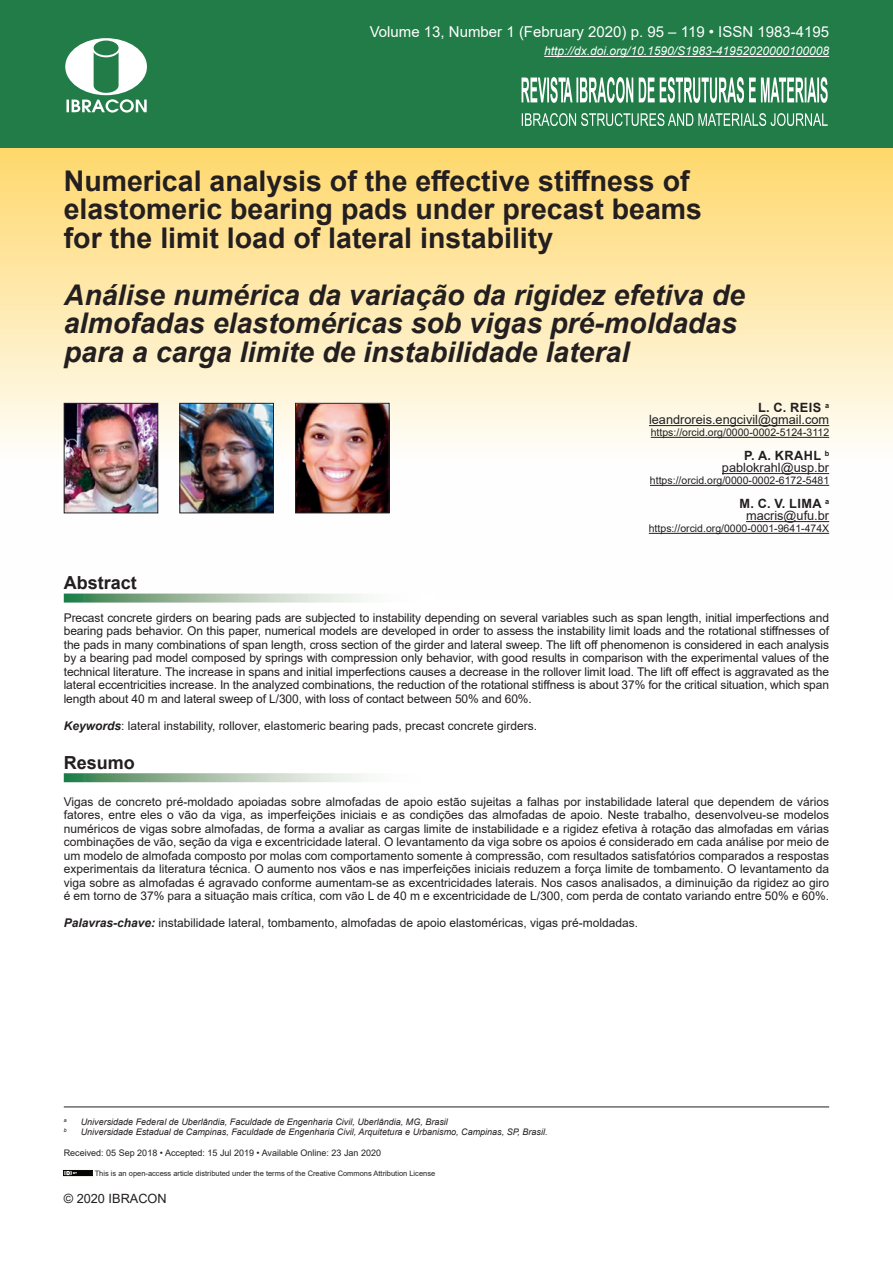
<style>
.page{position:relative;width:893px;height:1263px;background:#fff}
.page>*{position:absolute;margin:0;border:0;box-sizing:border-box;transform-origin:0 0}
.t1{font:italic 700 28.5px/28.5px "Arial";color:#231f20}
.t2{font:700 28.5px/28.5px "Arial";color:#231f20}
.t3{font:700 18px "Arial";color:#231f20}
.t4{font:15px "Arial";color:#fff}
.t5{font:12.75px/12px "Arial";color:#231f20;text-align:right}
.t6{font:12px/13.5px "Arial";color:#231f20;text-align:justify}
.t7{font:italic 12px "Arial";color:#fff}
.t8{font:10.5px "Arial";color:#231f20}
.t9{font:italic 9px "Arial";color:#231f20}
.t10{font:9px "Arial";color:#231f20}
.t11{font:7.5px "Arial";color:#231f20}
.t12{font:italic 5.25px "Arial";color:#231f20}
.s1{font-weight:700}
.s2{font-weight:700;font-style:italic}
</style>
<div class="page">
<svg style="left:0;top:148px;width:893px;height:452px"></svg>
<div style="left:0;top:0;width:893px;height:148px;background:#217c47"></div>
<svg style="left:65px;top:38px;width:82px;height:75px"></svg>
<svg style="left:521px;top:77px;width:307px;height:48px"></svg>
<hr style="left:544px;top:56px;width:285px;height:1px;background:#fff">
<img style="left:66px;top:405px;width:90px;height:106px">
<div style="left:64px;top:403px;width:94px;height:110px;border:1px solid #231f20"></div>
<img style="left:297px;top:405px;width:90px;height:106px">
<div style="left:295px;top:403px;width:94px;height:110px;border:1px solid #231f20"></div>
<img style="left:181px;top:405px;width:91px;height:106px">
<div style="left:179px;top:403px;width:95px;height:110px;border:1px solid #231f20"></div>
<hr style="left:64px;top:1106px;width:765px;height:1px;background:#231f20">
<div style="left:64px;top:1170px;width:28px;height:5px;border:1px solid #040503"></div>
<hr style="left:64px;top:1171px;width:28px;height:4px;background:#040503">
<svg style="left:64px;top:1171px;width:13px;height:4px"></svg>
<hr style="left:649px;top:425px;width:180px;height:1px;background:#231f20">
<hr style="left:651px;top:437px;width:178px;height:1px;background:#231f20">
<hr style="left:722px;top:473px;width:107px;height:1px;background:#231f20">
<hr style="left:650px;top:485px;width:179px;height:1px;background:#231f20">
<hr style="left:746px;top:521px;width:83px;height:1px;background:#231f20">
<hr style="left:649px;top:533px;width:180px;height:1px;background:#231f20">
<svg style="left:64px;top:593px;width:372px;height:9px"></svg>
<svg style="left:64px;top:773px;width:299px;height:9px;background:#a4c0a9"></svg>
<p class="t4" style="left:370px;top:22px;width:461px">Volume 13, Number 1 (February 2020) p. 95 – 119 • ISSN 1983-4195</p>
<p class="t7" style="left:544px;top:43px;width:286px">http://dx.doi.org/10.1590/S1983-41952020000100008</p>
<h1 class="t2" style="left:64px;top:167px;width:640px">Numerical analysis of the effective stiffness of elastomeric bearing pads under precast beams for the limit load of lateral instability</h1>
<h1 class="t1" style="left:64px;top:281px;width:683px">Análise numérica da variação da rigidez efetiva de almofadas elastoméricas sob vigas pré-moldadas para a carga limite de instabilidade lateral</h1>
<h2 class="t3" style="left:64px;top:570px;width:75px">Abstract</h2>
<p class="t5" style="left:649px;top:402px;width:182px"><span class="s1">L. C. REIS</span> <sup>a </sup>leandroreis.engcivil@gmail.com</p>
<p class="t8" style="left:651px;top:425px;width:180px">https://orcid.org/0000-0002-5124-3112</p>
<p class="t5" style="left:722px;top:450px;width:109px"><span class="s1">P. A. KRAHL</span> <sup>b </sup>pablokrahl@usp.br</p>
<p class="t8" style="left:650px;top:473px;width:181px">https://orcid.org/0000-0002-6172-5481</p>
<p class="t5" style="left:739px;top:498px;width:91px;text-align:center"><span class="s1">M. C. V. LIMA</span> <sup>a </sup>macris@ufu.br</p>
<p class="t8" style="left:649px;top:521px;width:182px">https://orcid.org/0000-0001-9641-474X</p>
<p class="t6" style="left:64px;top:611px;width:767px">Precast concrete girders on bearing pads are subjected to instability depending on several variables such as span length, initial imperfections and bearing pads behavior. On this paper, numerical models are developed in order to assess the instability limit loads and the rotational stiffnesses of the pads in many combinations of span length, cross section of the girder and lateral sweep. The lift off phenomenon is considered in each analysis by a bearing pad model composed by springs with compression only behavior, with good results in comparison with the experimental values of the technical literature. The increase in spans and initial imperfections causes a decrease in the rollover limit load. The lift off effect is aggravated as the lateral eccentricities increase. In the analyzed combinations, the reduction of the rotational stiffness is about 37% for the critical situation, which span length about 40 m and lateral sweep of L/300, with loss of contact between 50% and 60%.</p>
<p class="t6" style="left:64px;top:719px;width:475px"><span class="s2">Keywords</span>: lateral instability, rollover, elastomeric bearing pads, precast concrete girders.</p>
<h2 class="t3" style="left:64px;top:750px;width:73px">Resumo</h2>
<p class="t6" style="left:64px;top:795px;width:767px">Vigas de concreto pré-moldado apoiadas sobre almofadas de apoio estão sujeitas a falhas por instabilidade lateral que dependem de vários fatores, entre eles o vão da viga, as imperfeições iniciais e as condições das almofadas de apoio. Neste trabalho, desenvolveu-se modelos numéricos de vigas sobre almofadas, de forma a avaliar as cargas limite de instabilidade e a rigidez efetiva à rotação das almofadas em várias combinações de vão, seção da viga e excentricidade lateral. O levantamento da viga sobre os apoios é considerado em cada análise por meio de um modelo de almofada composto por molas com comportamento somente à compressão, com resultados satisfatórios comparados a respostas experimentais da literatura técnica. O aumento nos vãos e nas imperfeições iniciais reduzem a força limite de tombamento. O levantamento da viga sobre as almofadas é agravado conforme aumentam-se as excentricidades laterais. Nos casos analisados, a diminuição da rigidez ao giro é em torno de 37% para a situação mais crítica, com vão L de 40 m e excentricidade de L/300, com perda de contato variando entre 50% e 60%.</p>
<p class="t6" style="left:64px;top:916px;width:576px"><span class="s2">Palavras-chave:</span> instabilidade lateral, tombamento, almofadas de apoio elastoméricas, vigas pré-moldadas.</p>
<p class="t12" style="left:64px;top:1116px;width:4px">a</p>
<p class="t9" style="left:81px;top:1116px;width:369px">Universidade Federal de Uberlândia, Faculdade de Engenharia Civil, Uberlândia, MG, Brasil</p>
<p class="t12" style="left:64px;top:1127px;width:4px">b</p>
<p class="t9" style="left:81px;top:1126px;width:468px">Universidade Estadual de Campinas, Faculdade de Engenharia Civil, Arquitetura e Urbanismo, Campinas, SP, Brasil.</p>
<p class="t10" style="left:64px;top:1147px;width:319px">Received: 05 Sep 2018 • Accepted: 15 Jul 2019 • Available Online: 23 Jan 2020</p>
<p class="t11" style="left:95px;top:1168px;width:342px">This is an open-access article distributed under the terms of the Creative Commons Attribution License</p>
<p class="t5" style="left:64px;top:1192px;width:104px">© 2020 IBRACON</p>
</div>
